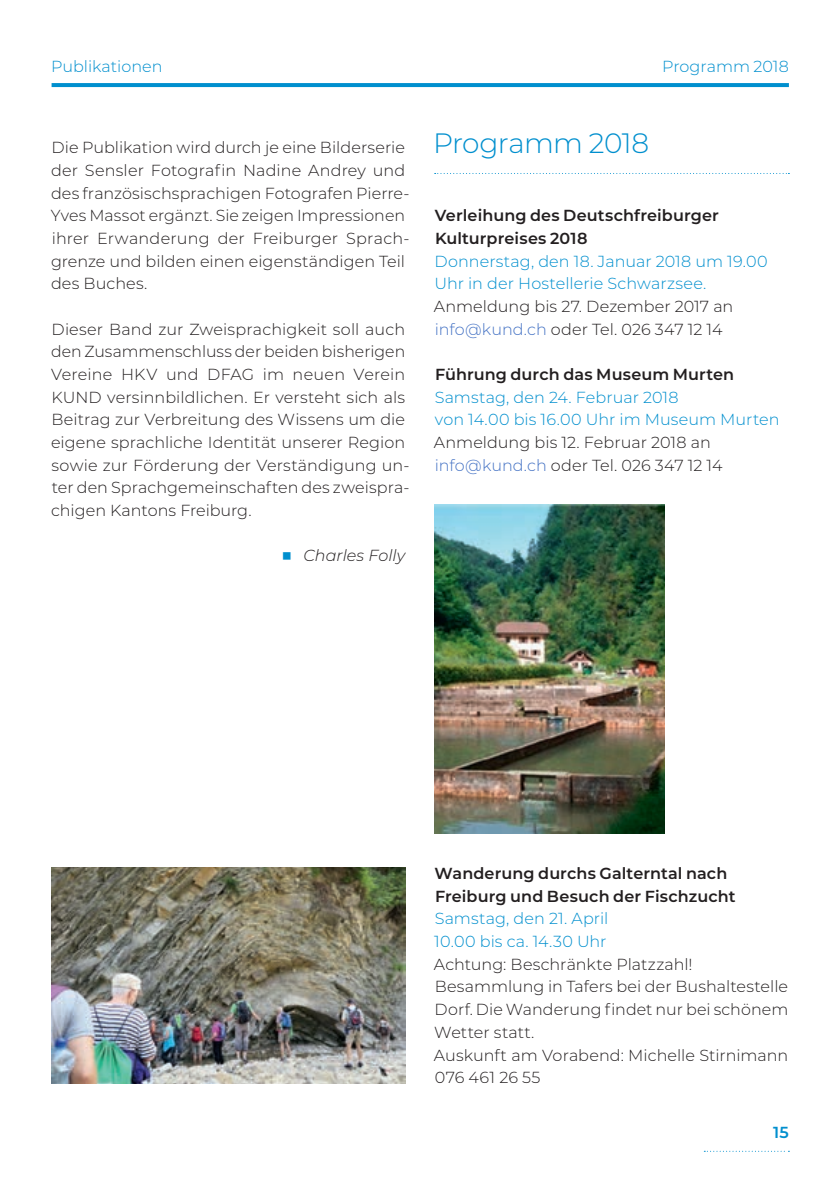
<style>
.page{position:relative;width:840px;height:1191px;background:#fff}
.page>*{position:absolute;margin:0;border:0;box-sizing:border-box;transform-origin:0 0}
.t1{font:300 28px "Montserrat";letter-spacing:-.025em;color:#008fce}
.t2{font:300 16px/22.6px "Montserrat";letter-spacing:.005em;color:#231f20}
.t3{font:300 16px/22.6px "Montserrat";letter-spacing:.005em;color:#008fce}
.t4{font:600 16px/22.6px "Montserrat";letter-spacing:.01em;color:#231f20}
.t5{font:italic 300 16px "Montserrat";color:#231f20}
.t6{font:600 16px "Montserrat";color:#008fce}
.s1{font-weight:400;font-size:19.2px;color:#008fce}
.s2{color:#4472c4}
</style>
<div class="page">
<svg style="left:704px;top:1150px;width:85px;height:1px"></svg>
<svg style="left:52px;top:83px;width:736px;height:4px;background:#0490ce"></svg>
<svg style="left:434px;top:173px;width:355px;height:1px"></svg>
<img style="left:434px;top:505px;width:230px;height:328px">
<img style="left:51px;top:867px;width:354px;height:216px">
<p class="t3" style="left:51px;top:55px;width:113px">Publikationen</p>
<p class="t3" style="left:661px;top:55px;width:128px">Programm 2018</p>
<p class="t2" style="left:51px;top:136px;width:360px">Die Publikation wird durch je eine Bilderserie der Sensler Fotografin Nadine Andrey und des französischsprachigen Fotografen Pierre-- Yves Massot ergänzt. Sie zeigen Impressionen ihrer Erwanderung der Freiburger Sprach&shy;grenze und bilden einen eigenständigen Teil des Buches.</p>
<p class="t2" style="left:51px;top:317px;width:360px">Dieser Band zur Zweisprachigkeit soll auch den Zusammenschluss der beiden bisherigen Vereine HKV und DFAG im neuen Verein KUND versinnbildlichen. Er versteht sich als Beitrag zur Verbreitung des Wissens um die eigene sprachliche Identität unserer Region sowie zur Förderung der Verständigung un&shy;ter den Sprachgemeinschaften des zweispra&shy;chigen Kantons Freiburg.</p>
<p class="t5" style="left:281px;top:545px;width:126px"><span class="s1">■</span> Charles Folly</p>
<h1 class="t1" style="left:433px;top:124px;width:217px">Programm 2018</h1>
<p class="t4" style="left:434px;top:203px;width:286px">Verleihung des Deutschfreiburger<br>Kulturpreises 2018</p>
<p class="t3" style="left:434px;top:249px;width:334px">Donnerstag, den 18. Januar 2018 um 19.00<br>Uhr in der Hostellerie Schwarzsee.</p>
<p class="t2" style="left:433px;top:294px;width:301px">Anmeldung bis 27. Dezember 2017 an <span class="s2">info@kund.ch</span> oder Tel. 026 347 12 14</p>
<p class="t4" style="left:435px;top:362px;width:300px">Führung durch das Museum Murten</p>
<p class="t3" style="left:434px;top:385px;width:346px">Samstag, den 24. Februar 2018<br>von 14.00 bis 16.00 Uhr im Museum Murten</p>
<p class="t2" style="left:433px;top:430px;width:290px">Anmeldung bis 12. Februar 2018 an <span class="s2">info@kund.ch</span> oder Tel. 026 347 12 14</p>
<p class="t4" style="left:434px;top:861px;width:302px">Wanderung durchs Galterntal nach<br>Freiburg und Besuch der Fischzucht</p>
<p class="t3" style="left:434px;top:907px;width:176px">Samstag, den 21. April<br>10.00 bis ca. 14.30 Uhr</p>
<p class="t2" style="left:433px;top:952px;width:355px">Achtung: Beschränkte Platzzahl!<br>Besammlung in Tafers bei der Bushaltestelle<br>Dorf. Die Wanderung findet nur bei schönem<br>Wetter statt.<br>Auskunft am Vorabend: Michelle Stirnimann<br>076 461 26 55</p>
<p class="t6" style="left:772px;top:1121px;width:17px">15</p>
</div>
